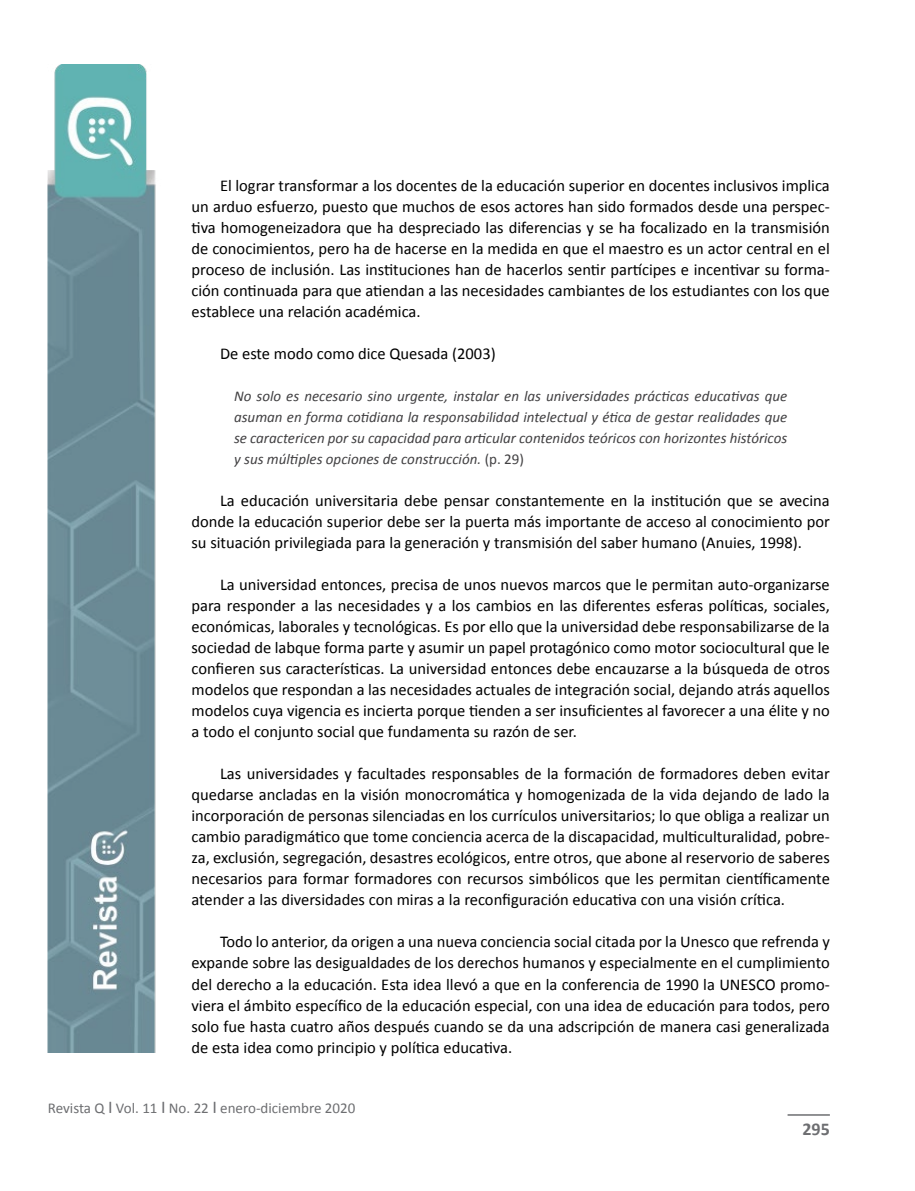
<style>
.page{position:relative;width:915px;height:1191px;background:#fff}
.page>*{position:absolute;margin:0;border:0;box-sizing:border-box;transform-origin:0 0}
.t1{font:700 18px "Calibri";color:#6d6e71}
.t2{font:16.5px/21px "Calibri";color:#000;text-align:justify}
.t3{font:italic 15px/21px "Calibri";color:#414042;text-align:justify}
.t4{font:15px "Calibri";color:#6d6e71}
.s1{font-style:normal}
.s2{font-size:18px}
</style>
<div class="page">
<img style="left:48px;top:65px;width:108px;height:987px">
<hr style="left:787px;top:1114px;width:42px;height:1px;background:#6d6e71">
<p class="t2" style="left:191px;top:175px;width:639px;text-indent:28px">El lograr transformar a los docentes de la educación superior en docentes inclusivos implica un arduo esfuerzo, puesto que muchos de esos actores han sido formados desde una perspec&shy;tiva homogeneizadora que ha despreciado las diferencias y se ha focalizado en la transmisión de conocimientos, pero ha de hacerse en la medida en que el maestro es un actor central en el proceso de inclusión. Las instituciones han de hacerlos sentir partícipes e incentivar su forma&shy;ción continuada para que atiendan a las necesidades cambiantes de los estudiantes con los que establece una relación académica.</p>
<p class="t2" style="left:220px;top:343px;width:277px">De este modo como dice Quesada (2003)</p>
<p class="t3" style="left:234px;top:385px;width:554px">No solo es necesario sino urgente, instalar en las universidades prácticas educativas que asuman en forma cotidiana la responsabilidad intelectual y ética de gestar realidades que se caractericen por su capacidad para articular contenidos teóricos con horizontes históricos y sus múltiples opciones de construcción. <span class="s1">(p. 29)</span></p>
<p class="t2" style="left:191px;top:490px;width:639px;text-indent:28px">La educación universitaria debe pensar constantemente en la institución que se avecina donde la educación superior debe ser la puerta más importante de acceso al conocimiento por su situación privilegiada para la generación y transmisión del saber humano (Anuies, 1998).</p>
<p class="t2" style="left:191px;top:574px;width:639px;text-indent:28px">La universidad entonces, precisa de unos nuevos marcos que le permitan auto-organizarse para responder a las necesidades y a los cambios en las diferentes esferas políticas, sociales, económicas, laborales y tecnológicas. Es por ello que la universidad debe responsabilizarse de la sociedad de labque forma parte y asumir un papel protagónico como motor sociocultural que le confieren sus características. La universidad entonces debe encauzarse a la búsqueda de otros modelos que respondan a las necesidades actuales de integración social, dejando atrás aquellos modelos cuya vigencia es incierta porque tienden a ser insuficientes al favorecer a una élite y no a todo el conjunto social que fundamenta su razón de ser.</p>
<p class="t2" style="left:191px;top:763px;width:639px;text-indent:28px">Las universidades y facultades responsables de la formación de formadores deben evitar quedarse ancladas en la visión monocromática y homogenizada de la vida dejando de lado la incorporación de personas silenciadas en los currículos universitarios; lo que obliga a realizar un cambio paradigmático que tome conciencia acerca de la discapacidad, multiculturalidad, pobre&shy;za, exclusión, segregación, desastres ecológicos, entre otros, que abone al reservorio de saberes necesarios para formar formadores con recursos simbólicos que les permitan científicamente atender a las diversidades con miras a la reconfiguración educativa con una visión crítica.</p>
<p class="t2" style="left:191px;top:931px;width:639px;text-indent:28px">Todo lo anterior, da origen a una nueva conciencia social citada por la Unesco que refrenda y expande sobre las desigualdades de los derechos humanos y especialmente en el cumplimiento del derecho a la educación. Esta idea llevó a que en la conferencia de 1990 la UNESCO promo&shy;viera el ámbito específico de la educación especial, con una idea de educación para todos, pero solo fue hasta cuatro años después cuando se da una adscripción de manera casi generalizada de esta idea como principio y política educativa.</p>
<p class="t4" style="left:48px;top:1098px;width:309px">Revista Q <span class="s2">I</span> Vol. 11 <span class="s2">I</span> No. 22 <span class="s2">I</span> enero-diciembre 2020</p>
<p class="t1" style="left:802px;top:1118px;width:29px">295</p>
</div>
